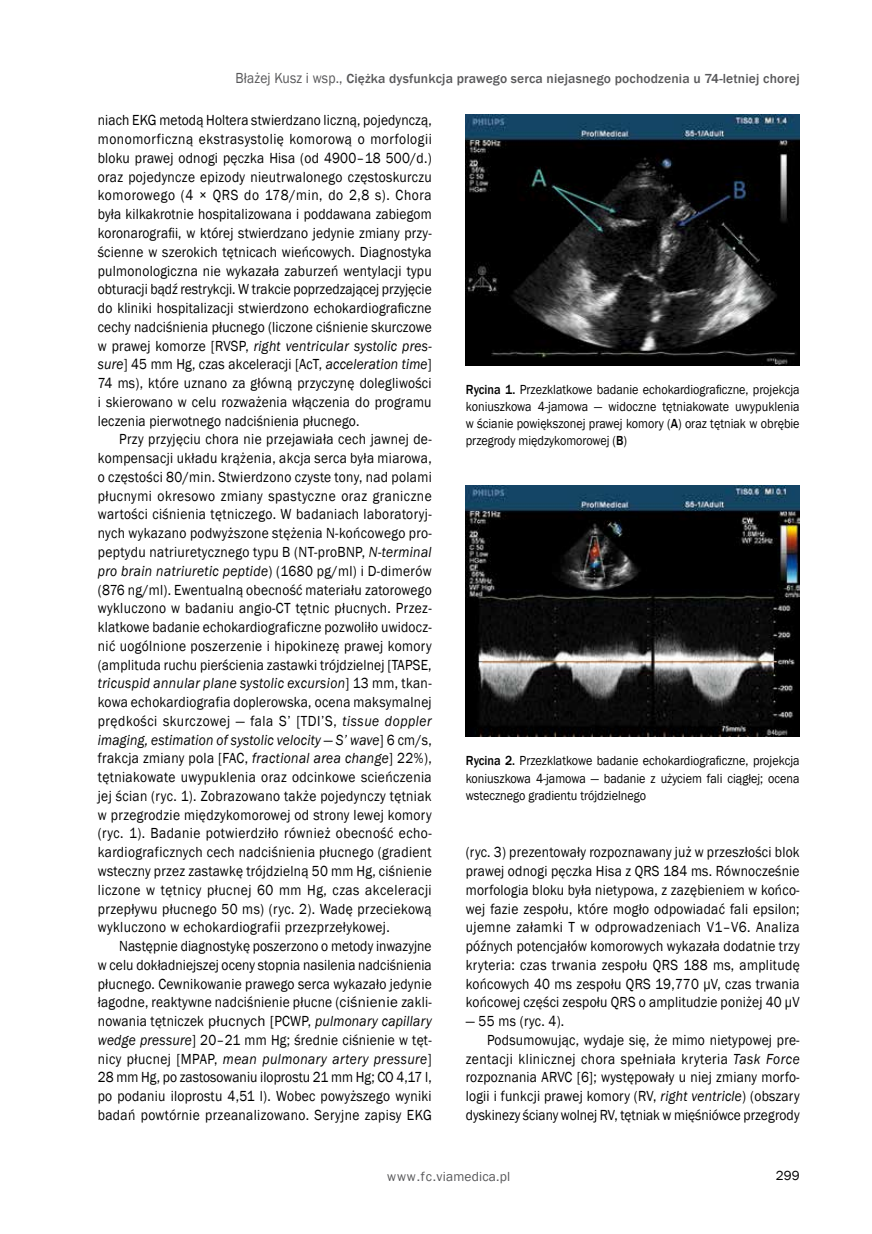
<style>
.page{position:relative;width:872px;height:1234px;background:#fff}
.page>*{position:absolute;margin:0;border:0;box-sizing:border-box;transform-origin:0 0}
.t1{font:15px/18.8px "Franklin Gothic";letter-spacing:.02em;color:#000;text-align:justify;scale:.9 1}
.t2{font:15px "Franklin Gothic";color:#000;scale:.9 1}
.t3{font:13.5px/17.2px "Franklin Gothic";color:#000;text-align:justify;scale:.9 1}
.t4{font:500 13.5px "Franklin Gothic";letter-spacing:.01em;color:#58585a}
.t5{font:13.5px "Franklin Gothic";letter-spacing:.015em;color:#58585a}
.t6{font:13.5px "Franklin Gothic";color:#000}
.s1{font-weight:400;font-size:15px}
.s2{font-style:italic}
.s3{font-weight:500}
</style>
<div class="page">
<img style="left:466px;top:115px;width:333px;height:250px">
<img style="left:466px;top:486px;width:333px;height:250px">
<p class="t4" style="left:236px;top:71px;width:565px"><span class="s1">Błażej Kusz i wsp.,</span> Ciężka dysfunkcja prawego serca niejasnego pochodzenia u 74-letniej chorej</p>
<p class="t1" style="left:98px;top:111px;width:372px">niach EKG metodą Holtera stwierdzano liczną, pojedynczą, monomorficzną ekstrasystolię komorową o morfologii bloku prawej odnogi pęczka Hisa (od 4900–18 500/d.) oraz pojedyncze epizody nieutrwalonego częstoskurczu komorowego (4 × QRS do 178/min, do 2,8 s). Chora była kilkakrotnie hospitalizowana i poddawana zabiegom koronarografii, w której stwierdzano jedynie zmiany przy&shy;ścienne w szerokich tętnicach wieńcowych. Diagnostyka pulmonologiczna nie wykazała zaburzeń wentylacji typu obturacji bądź restrykcji. W trakcie poprzedzającej przyjęcie do kliniki hospitalizacji stwierdzono echokardiograficzne cechy nadciśnienia płucnego (liczone ciśnienie skurczowe w prawej komorze [RVSP, <span class="s2">right ventricular systolic pres&shy;sure</span>] 45 mm Hg, czas akceleracji [AcT, <span class="s2">acceleration time</span>] 74 ms), które uznano za główną przyczynę dolegliwości i skierowano w celu rozważenia włączenia do programu leczenia pierwotnego nadciśnienia płucnego.</p>
<p class="t1" style="left:98px;top:430px;width:372px;text-indent:21px">Przy przyjęciu chora nie przejawiała cech jawnej de&shy;kompensacji układu krążenia, akcja serca była miarowa, o częstości 80/min. Stwierdzono czyste tony, nad polami płucnymi okresowo zmiany spastyczne oraz graniczne wartości ciśnienia tętniczego. W badaniach laboratoryj&shy;nych wykazano podwyższone stężenia N-końcowego pro&shy;peptydu natriuretycznego typu B (NT-proBNP, <span class="s2">N-terminal pro brain natriuretic peptide</span>) (1680 pg/ml) i D-dimerów (876 ng/ml). Ewentualną obecność materiału zatorowego wykluczono w badaniu angio-CT tętnic płucnych. Przez&shy;klatkowe badanie echokardiograficzne pozwoliło uwidocz&shy;nić uogólnione poszerzenie i hipokinezę prawej komory (amplituda ruchu pierścienia zastawki trójdzielnej [TAPSE, <span class="s2">tricuspid annular plane systolic excursion</span>] 13 mm, tkan&shy;kowa echokardiografia doplerowska, ocena maksymalnej prędkości skurczowej — fala S’ [TDI’S, <span class="s2">tissue doppler imaging, estimation of systolic velocity — S’ wave</span>] 6 cm/s, frakcja zmiany pola [FAC, <span class="s2">fractional area change</span>] 22%), tętniakowate uwypuklenia oraz odcinkowe scieńczenia jej ścian (ryc. 1). Zobrazowano także pojedynczy tętniak w przegrodzie międzykomorowej od strony lewej komory (ryc. 1). Badanie potwierdziło również obecność echo&shy;kardiograficznych cech nadciśnienia płucnego (gradient wsteczny przez zastawkę trójdzielną 50 mm Hg, ciśnienie liczone w tętnicy płucnej 60 mm Hg, czas akceleracji przepływu płucnego 50 ms) (ryc. 2). Wadę przeciekową wykluczono w echokardiografii przezprzełykowej.</p>
<p class="t1" style="left:98px;top:936px;width:372px;text-indent:21px">Następnie diagnostykę poszerzono o metody inwazyjne w celu dokładniejszej oceny stopnia nasilenia nadciśnienia płucnego. Cewnikowanie prawego serca wykazało jedynie łagodne, reaktywne nadciśnienie płucne (ciśnienie zakli&shy;nowania tętniczek płucnych [PCWP, <span class="s2">pulmonary capillary wedge pressure</span>] 20–21 mm Hg; średnie ciśnienie w tęt&shy;nicy płucnej [MPAP, <span class="s2">mean pulmonary artery pressure</span>] 28 mm Hg, po zastosowaniu iloprostu 21 mm Hg; CO 4,17 l, po podaniu iloprostu 4,51 l). Wobec powyższego wyniki badań powtórnie przeanalizowano. Seryjne zapisy EKG</p>
<p class="t3" style="left:466px;top:380px;width:372px"><span class="s3">Rycina 1.</span> Przezklatkowe badanie echokardiograficzne, projekcja koniuszkowa 4-jamowa — widoczne tętniakowate uwypuklenia w ścianie powiększonej prawej komory (<span class="s3">A</span>) oraz tętniak w obrębie przegrody międzykomorowej (<span class="s3">B</span>)</p>
<p class="t3" style="left:466px;top:752px;width:372px"><span class="s3">Rycina 2.</span> Przezklatkowe badanie echokardiograficzne, projekcja koniuszkowa 4-jamowa — badanie z użyciem fali ciągłej; ocena wstecznego gradientu trójdzielnego</p>
<p class="t1" style="left:466px;top:843px;width:372px">(ryc. 3) prezentowały rozpoznawany już w przeszłości blok prawej odnogi pęczka Hisa z QRS 184 ms. Równocześnie morfologia bloku była nietypowa, z zazębieniem w końco&shy;wej fazie zespołu, które mogło odpowiadać fali epsilon; ujemne załamki T w odprowadzeniach V1–V6. Analiza późnych potencjałów komorowych wykazała dodatnie trzy kryteria: czas trwania zespołu QRS 188 ms, amplitudę końcowych 40 ms zespołu QRS 19,770 µV, czas trwania końcowej części zespołu QRS o amplitudzie poniżej 40 µV</p>
<p class="t1" style="left:466px;top:1011px;width:111px">— 55 ms (ryc. 4).</p>
<p class="t1" style="left:487px;top:1030px;width:349px">Podsumowując, wydaje się, że mimo nietypowej pre-</p>
<p class="t1" style="left:466px;top:1049px;width:372px">zentacji klinicznej chora spełniała kryteria <span class="s2">Task Force</span></p>
<p class="t1" style="left:466px;top:1068px;width:372px">rozpoznania ARVC [6]; występowały u niej zmiany morfo-</p>
<p class="t1" style="left:466px;top:1086px;width:372px">logii i funkcji prawej komory (RV, <span class="s2">right ventricle</span>) (obszary</p>
<p class="t2" style="left:466px;top:1105px;width:372px">dyskinezy ściany wolnej RV, tętniak w mięśniówce przegrody</p>
<p class="t5" style="left:387px;top:1168px;width:124px">www.fc.viamedica.pl</p>
<p class="t6" style="left:776px;top:1166px;width:25px">299</p>
</div>
